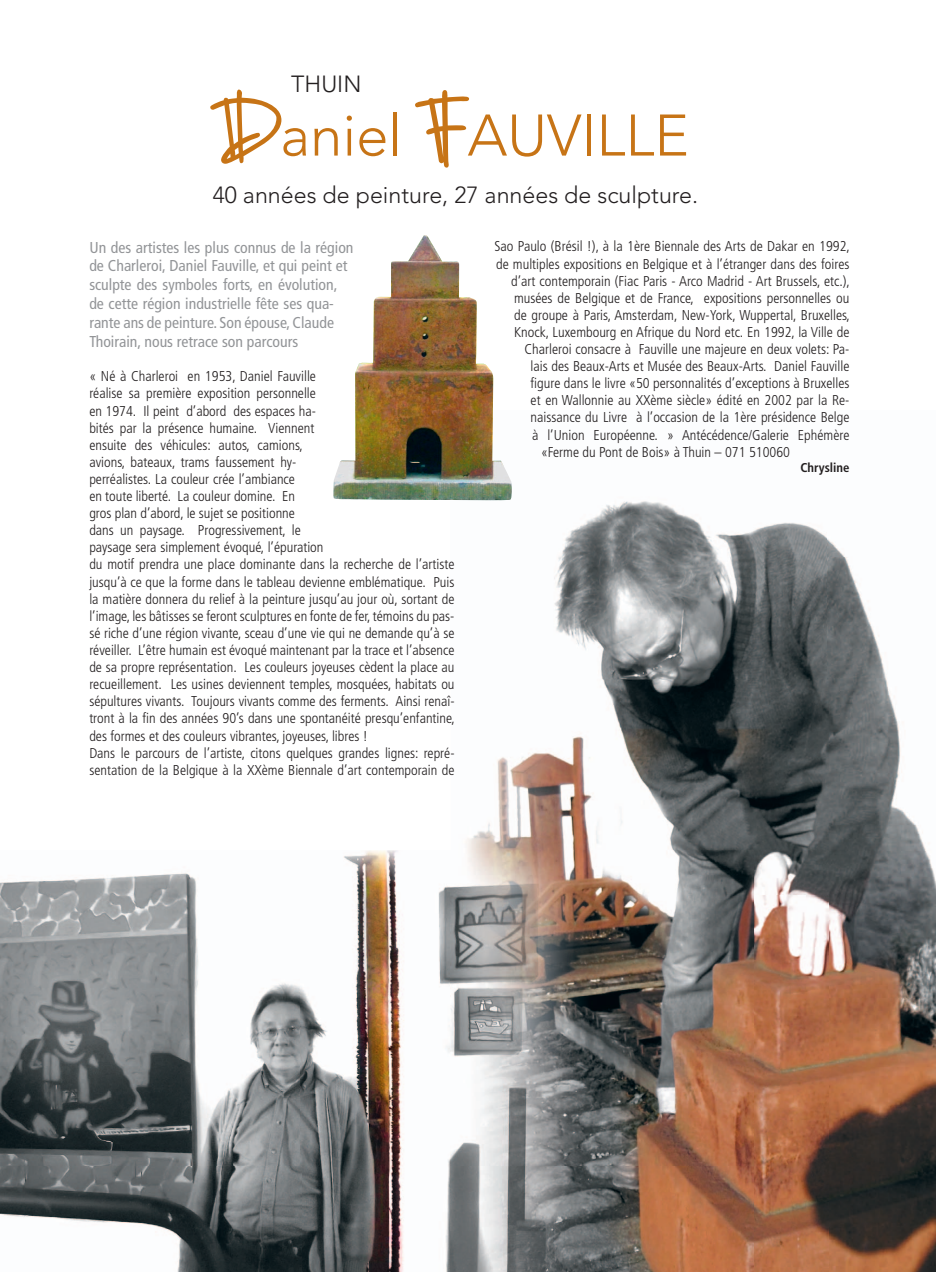
<style>
.page{position:relative;width:936px;height:1272px;background:#fff}
.page>*{position:absolute;margin:0;border:0;box-sizing:border-box;transform-origin:0 0}
.t1{font:300 57.9px "Avenir LT Std";color:#c77416}
.t2{font:300 23.25px "Avenir LT Std";color:#231f20}
.t3{font:condensed 15.75px/18.9px "Frutiger LT Std";color:#939598}
.t4{font:300 condensed 14.25px/17.1px "Frutiger LT Std";color:#231f20}
.t5{font:700 condensed 12.75px "Frutiger LT Std";color:#231f20}
.s1{font-family:"Bruno JB Std";font-weight:400;font-size:94.2px}
</style>
<div class="page">
<img style="left:461px;top:500px;width:366px;height:395px">
<img style="left:827px;top:538px;width:108px;height:733px">
<img style="left:753px;top:895px;width:75px;height:376px">
<img style="left:333px;top:235px;width:179px;height:265px">
<img style="left:0;top:850px;width:753px;height:421px">
<h2 class="t2" style="left:291px;top:70px;width:72px">THUIN</h2>
<h1 class="t1" style="left:213px;top:102px;width:477px"><span class="s1">D</span>aniel <span class="s1">F</span>AUVILLE</h1>
<h2 class="t2" style="left:213px;top:181px;width:487px">40 années de peinture, 27 années de sculpture.</h2>
<p class="t3" style="left:89px;top:238px;width:266px">Un des artistes les plus connus de la région de Charleroi, Daniel Fauville, et qui peint et sculpte des symboles forts, en évolution, de cette région industrielle fête ses qua&shy;rante ans de peinture. Son épouse, Claude Thoirain, nous retrace son parcours</p>
<p class="t4" style="left:89px;top:368px;width:367px">« Né à Charleroi en 1953, Daniel Fauville<br>réalise sa première exposition personnelle<br>en 1974. Il peint d’abord des espaces ha-<br>bités par la présence humaine. Viennent<br>ensuite des véhicules: autos, camions,<br>avions, bateaux, trams faussement hy-<br>perréalistes. La couleur crée l’ambiance<br>en toute liberté. La couleur domine. En<br>gros plan d’abord, le sujet se positionne<br>dans un paysage. Progressivement, le<br>paysage sera simplement évoqué, l’épuration<br>du motif prendra une place dominante dans la recherche de l’artiste jusqu’à ce que la forme dans le tableau devienne emblématique. Puis la matière donnera du relief à la peinture jusqu’au jour où, sortant de l’image, les bâtisses se feront sculptures en fonte de fer, témoins du pas&shy;sé riche d’une région vivante, sceau d’une vie qui ne demande qu’à se réveiller. L’être humain est évoqué maintenant par la trace et l’absence de sa propre représentation. Les couleurs joyeuses cèdent la place au recueillement. Les usines deviennent temples, mosquées, habitats ou sépultures vivants. Toujours vivants comme des ferments. Ainsi renaî&shy;tront à la fin des années 90’s dans une spontanéité presqu’enfantine, des formes et des couleurs vibrantes, joyeuses, libres !<br>Dans le parcours de l’artiste, citons quelques grandes lignes: repré&shy;sentation de la Belgique à la XXème Biennale d’art contemporain de</p>
<p class="t4" style="left:494px;top:238px;width:357px">Sao Paulo (Brésil !), à la 1ère Biennale des Arts de Dakar en 1992,</p>
<p class="t4" style="left:496px;top:255px;width:355px">de multiples expositions en Belgique et à l’étranger dans des foires</p>
<p class="t4" style="left:511px;top:272px;width:340px">d’art contemporain (Fiac Paris - Arco Madrid - Art Brussels, etc.),</p>
<p class="t4" style="left:514px;top:289px;width:337px">musées de Belgique et de France, expositions personnelles ou</p>
<p class="t4" style="left:514px;top:306px;width:337px">de groupe à Paris, Amsterdam, New-York, Wuppertal, Bruxelles,</p>
<p class="t4" style="left:514px;top:323px;width:337px">Knock, Luxembourg en Afrique du Nord etc. En 1992, la Ville de</p>
<p class="t4" style="left:524px;top:341px;width:326px">Charleroi consacre à Fauville une majeure en deux volets: Pa-</p>
<p class="t4" style="left:530px;top:358px;width:320px">lais des Beaux-Arts et Musée des Beaux-Arts. Daniel Fauville</p>
<p class="t4" style="left:530px;top:375px;width:320px">figure dans le livre «50 personnalités d’exceptions à Bruxelles</p>
<p class="t4" style="left:530px;top:392px;width:320px">et en Wallonnie au XXème siècle» édité en 2002 par la Re-</p>
<p class="t4" style="left:530px;top:409px;width:320px">naissance du Livre à l’occasion de la 1ère présidence Belge</p>
<p class="t4" style="left:532px;top:426px;width:319px">à l’Union Européenne. » Antécédence/Galerie Ephémère</p>
<p class="t4" style="left:541px;top:443px;width:250px">«Ferme du Pont de Bois» à Thuin – 071 510060</p>
<p class="t5" style="left:800px;top:460px;width:50px">Chrysline</p>
</div>
